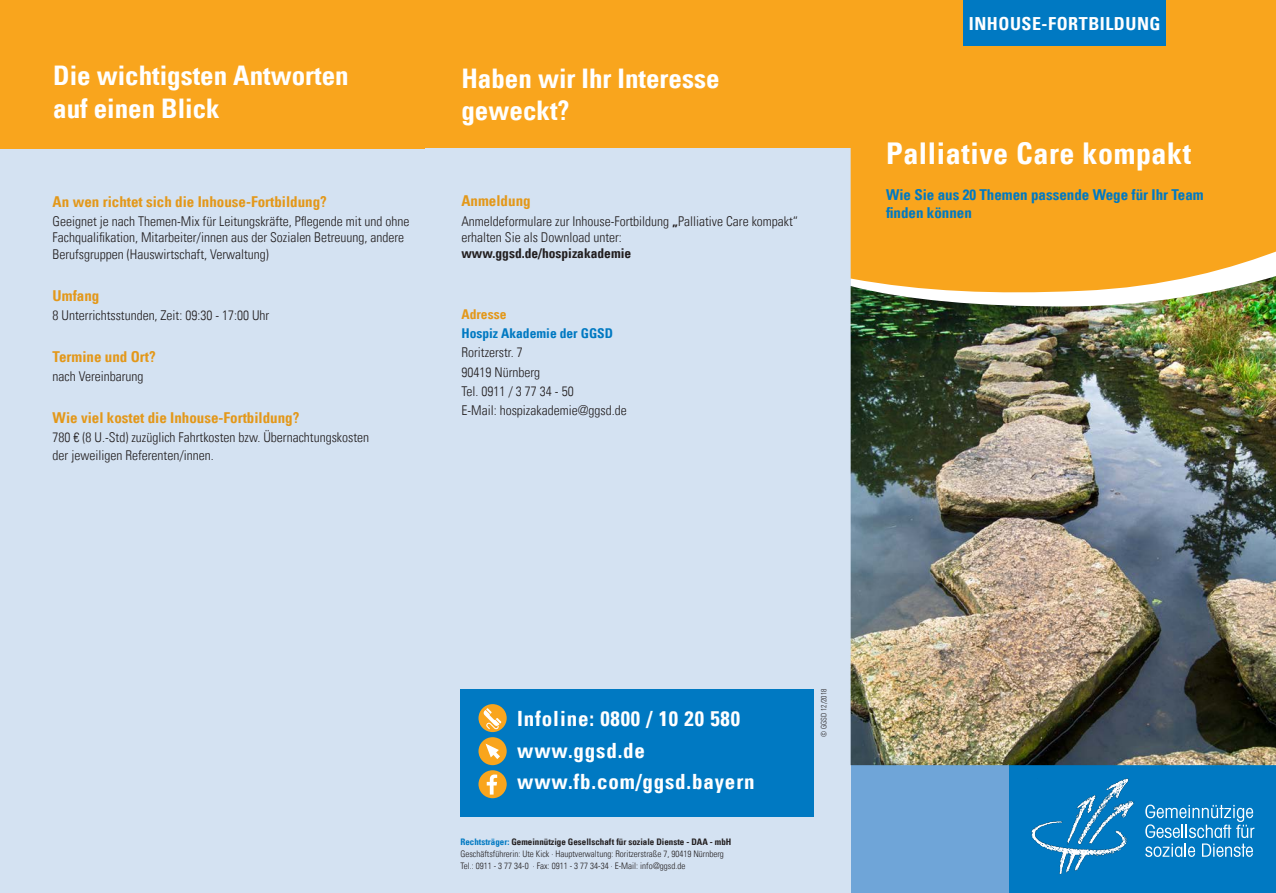
<style>
.page{position:relative;width:1276px;height:893px;background:#fff}
.page>*{position:absolute;margin:0;border:0;box-sizing:border-box;transform-origin:0 0}
.t1{font:30px "Univers Com 67 Bold Cond";letter-spacing:.02em;color:#fff}
.t2{font:27px/32.4px "Univers Com 67 Bold Cond";color:#fff}
.ZW{font:21px "Univers Com 67 Bold Cond";letter-spacing:.04em;color:#fff}
.t3{font:18px "Univers Com 67 Bold Cond";letter-spacing:.03em;color:#fff}
.ZW-2{font:15px "Univers Com 67 Bold Cond";color:#e3981a}
.t4{font:15px/18px "Univers Com 67 Bold Cond";color:#0079c2}
.t5{font:13.5px/16.2px "Univers Com 47 Light Cond";color:#231f20}
.t6{font:13.5px "Univers Com 67 Bold Cond";color:#0079c2}
.t7{font:13.5px "Univers Com 67 Bold Cond";color:#e3981a}
.t8{font:9px "Univers Com 47 Light Cond";color:#231f20}
.ZW-3{font:9px "Univers Com 67 Bold Cond";color:#231f20}
.t9{font:7.5px "Univers Com 47 Light Cond";color:#231f20}
.s1{font-family:"Univers Com 67 Bold Cond"}
.s2{color:#0079c2}
</style>
<div class="page">
<div style="left:417px;top:0;width:433px;height:149px;background:#f9a51d"></div>
<div style="left:417px;top:149px;width:433px;height:744px;background:#d4e2f2"></div>
<div style="left:460px;top:689px;width:353px;height:127px;background:#0079c2"></div>
<svg style="left:478px;top:704px;width:29px;height:28px"></svg>
<svg style="left:483px;top:708px;width:18px;height:21px"></svg>
<div style="left:478px;top:737px;width:29px;height:28px;background:#f9a51d;border-radius:50%"></div>
<svg style="left:485px;top:744px;width:15px;height:15px"></svg>
<div style="left:478px;top:770px;width:29px;height:28px;background:#f9a51d;border-radius:50%"></div>
<svg style="left:487px;top:774px;width:10px;height:21px"></svg>
<div style="left:850px;top:0;width:426px;height:276px;background:#f9a51d"></div>
<div style="left:963px;top:0;width:202px;height:45px;background:#0079c2"></div>
<div style="left:1008px;top:765px;width:268px;height:128px;background:#0079c2"></div>
<svg style="left:1145px;top:805px;width:109px;height:52px"></svg>
<img style="left:1031px;top:778px;width:104px;height:96px">
<div style="left:850px;top:765px;width:158px;height:128px;background:#6fa5d8"></div>
<img style="left:850px;top:276px;width:426px;height:489px">
<div style="left:0;top:0;width:425px;height:149px;background:#f9a51d"></div>
<div style="left:0;top:149px;width:425px;height:744px;background:#d4e2f2"></div>
<p class="t2" style="left:53px;top:60px;width:297px">Die wichtigsten Antworten auf einen Blick</p>
<p class="ZW-2" style="left:53px;top:192px;width:276px">An wen richtet sich die Inhouse-Fortbildung?</p>
<p class="t5" style="left:53px;top:213px;width:358px">Geeignet je nach Themen-Mix für Leitungskräfte, Pflegende mit und ohne<br>Fachqualifikation, Mitarbeiter/innen aus der Sozialen Betreuung, andere<br>Berufsgruppen (Hauswirtschaft, Verwaltung)</p>
<p class="ZW-2" style="left:53px;top:286px;width:48px">Umfang</p>
<p class="t5" style="left:53px;top:307px;width:218px">8 Unterrichtsstunden, Zeit: 09:30 - 17:00 Uhr</p>
<p class="ZW-2" style="left:53px;top:347px;width:105px">Termine und Ort?</p>
<p class="t5" style="left:53px;top:368px;width:92px">nach Vereinbarung</p>
<p class="ZW-2" style="left:53px;top:408px;width:248px">Wie viel kostet die Inhouse-Fortbildung?</p>
<p class="t5" style="left:53px;top:428px;width:318px;line-height:18px">780 € (8 U.-Std) zuzüglich Fahrtkosten bzw. Übernachtungskosten der jeweiligen Referenten/innen.</p>
<p class="t2" style="left:461px;top:62px;width:259px">Haben wir Ihr Interesse geweckt?</p>
<p class="ZW-2" style="left:461px;top:192px;width:71px">Anmeldung</p>
<p class="t5" style="left:461px;top:213px;width:338px">Anmeldeformulare zur Inhouse-Fortbildung <span class="s1">„</span>Palliative Care kompakt“ erhalten Sie als Download unter:<br><span class="s1">www.ggsd.de/hospizakademie</span></p>
<p class="t7" style="left:461px;top:306px;width:46px">Adresse</p>
<p class="t6" style="left:461px;top:325px;width:153px">Hospiz Akademie der GGSD</p>
<p class="t5" style="left:461px;top:345px;width:63px">Roritzerstr. 7</p>
<p class="t5" style="left:461px;top:364px;width:80px">90419 Nürnberg</p>
<p class="t5" style="left:461px;top:383px;width:114px">Tel. 0911 / 3 77 34 - 50</p>
<p class="t5" style="left:461px;top:402px;width:167px">E-Mail: hospizakademie@ggsd.de</p>
<p class="t3" style="left:969px;top:12px;width:193px">INHOUSE-FORTBILDUNG</p>
<p class="t1" style="left:886px;top:135px;width:306px">Palliative Care kompakt</p>
<p class="t4" style="left:886px;top:186px;width:319px">Wie Sie aus 20 Themen passende Wege für Ihr Team finden können</p>
<p class="ZW" style="left:517px;top:706px;width:224px">Infoline: 0800 / 10 20 580</p>
<p class="ZW" style="left:517px;top:737px;width:129px">www.ggsd.de</p>
<p class="ZW" style="left:517px;top:769px;width:239px">www.fb.com/ggsd.bayern</p>
<p class="ZW-3" style="left:460px;top:836px;width:272px"><span class="s2">Rechtsträger:</span> Gemeinnützige Gesellschaft für soziale Dienste - DAA - mbH</p>
<p class="t8" style="left:460px;top:849px;width:265px">Geschäftsführerin: Ute Kick · Hauptverwaltung: Roritzerstraße 7, 90419 Nürnberg</p>
<p class="t8" style="left:460px;top:861px;width:226px">Tel.: 0911 - 3 77 34-0 · Fax: 0911 - 3 77 34-34 · E-Mail: info@ggsd.de</p>
<p class="t9" style="left:819px;top:737px;width:50px;rotate:-90deg">© GGSD 12/2018</p>
</div>
